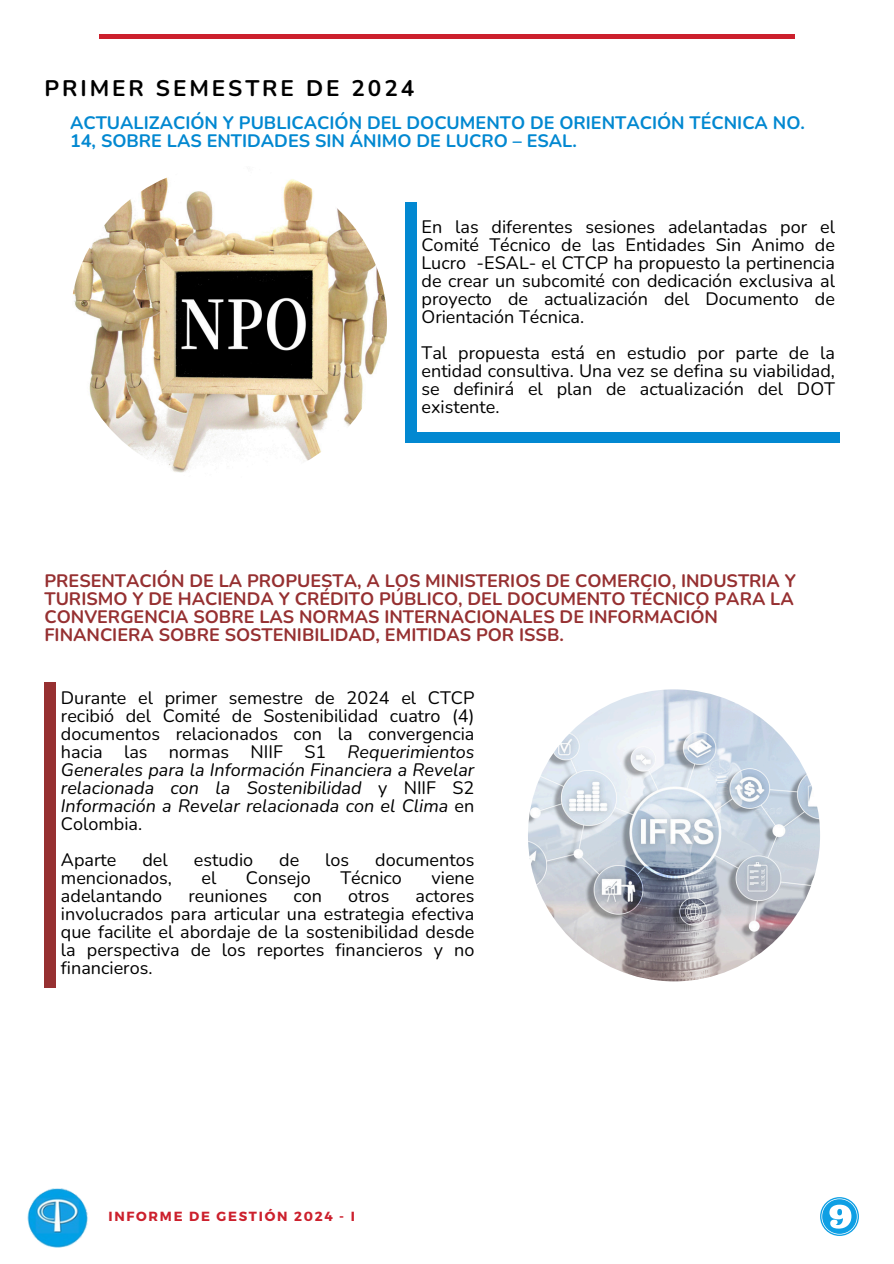
<style>
.page{position:relative;width:894px;height:1264px;background:#fff}
.page>*{position:absolute;margin:0;border:0;box-sizing:border-box;transform-origin:0 0}
.t1{font:700 22.5px "Nunito";letter-spacing:.13em;color:#000}
.t2{font:18px/18px "Nunito";color:#000;text-align:justify}
.t3{font:700 18px/18px "Nunito";color:#963031}
.t4{font:700 18px/18px "Nunito";color:#0288d1}
.t5{font:700 13.2px "Montserrat";letter-spacing:.13em;color:#cc202d}
.s1{font-style:italic}
</style>
<div class="page">
<hr style="left:99px;top:35px;width:695px;height:3px;background:#cc202d">
<img style="left:27px;top:1188px;width:61px;height:59px">
<img style="left:70px;top:165px;width:317px;height:317px;border-radius:50%">
<div style="left:405px;top:202px;width:434px;height:241px;background:#0288d1"></div>
<div style="left:417px;top:202px;width:422px;height:230px;background:#fff"></div>
<img style="left:528px;top:689px;width:291px;height:292px;border-radius:50%">
<div style="left:44px;top:683px;width:434px;height:304px;background:#963031"></div>
<div style="left:56px;top:679px;width:422px;height:308px;background:#fff"></div>
<svg style="left:820px;top:1197px;width:38px;height:38px"></svg>
<h3 class="t1" style="left:44px;top:73px;width:371px">PRIMER SEMESTRE DE 2024</h3>
<p class="t4" style="left:70px;top:114px;width:736px">ACTUALIZACIÓN Y PUBLICACIÓN DEL DOCUMENTO DE ORIENTACIÓN TÉCNICA NO.<br>14, SOBRE LAS ENTIDADES SIN ÁNIMO DE LUCRO – ESAL.</p>
<h2 class="t2" style="left:421px;top:218px;width:415px">En las diferentes sesiones adelantadas por el Comité Técnico de las Entidades Sin Animo de Lucro -ESAL- el CTCP ha propuesto la pertinencia de crear un subcomité con dedicación exclusiva al proyecto de actualización del Documento de Orientación Técnica.</h2>
<p class="t2" style="left:421px;top:344px;width:415px">Tal propuesta está en estudio por parte de la entidad consultiva. Una vez se defina su viabilidad, se definirá el plan de actualización del DOT existente.</p>
<p class="t3" style="left:44px;top:571px;width:752px">PRESENTACIÓN DE LA PROPUESTA, A LOS MINISTERIOS DE COMERCIO, INDUSTRIA Y TURISMO Y DE HACIENDA Y CRÉDITO PÚBLICO, DEL DOCUMENTO TÉCNICO PARA LA CONVERGENCIA SOBRE LAS NORMAS INTERNACIONALES DE INFORMACIÓN FINANCIERA SOBRE SOSTENIBILIDAD, EMITIDAS POR ISSB.</p>
<h3 class="t2" style="left:61px;top:689px;width:415px">Durante el primer semestre de 2024 el CTCP recibió del Comité de Sostenibilidad cuatro (4) documentos relacionados con la convergencia hacia las normas NIIF S1 <span class="s1">Requerimientos Generales para la Información Financiera a Revelar relacionada con la Sostenibilidad</span> y NIIF S2<br><span class="s1">Información a Revelar relacionada con el Clima</span> en Colombia.</h3>
<h2 class="t2" style="left:61px;top:851px;width:57px">Aparte</h2>
<h2 class="t2" style="left:142px;top:851px;width:27px">del</h2>
<h2 class="t2" style="left:194px;top:851px;width:61px">estudio</h2>
<h2 class="t2" style="left:279px;top:851px;width:22px">de</h2>
<h2 class="t2" style="left:325px;top:851px;width:25px">los</h2>
<h2 class="t2" style="left:375px;top:851px;width:101px">documentos</h2>
<h2 class="t2" style="left:61px;top:869px;width:112px">mencionados,</h2>
<h2 class="t2" style="left:201px;top:869px;width:16px">el</h2>
<h2 class="t2" style="left:246px;top:869px;width:66px">Consejo</h2>
<h2 class="t2" style="left:340px;top:869px;width:63px">Técnico</h2>
<h2 class="t2" style="left:431px;top:869px;width:44px">viene</h2>
<h2 class="t2" style="left:61px;top:887px;width:103px">adelantando</h2>
<h2 class="t2" style="left:188px;top:887px;width:80px">reuniones</h2>
<h2 class="t2" style="left:293px;top:887px;width:30px">con</h2>
<h2 class="t2" style="left:348px;top:887px;width:43px">otros</h2>
<h2 class="t2" style="left:61px;top:887px;width:415px;text-indent:354px">actores involucrados para articular una estrategia efectiva que facilite el abordaje de la sostenibilidad desde la perspectiva de los reportes financieros y no financieros.</h2>
<h3 class="t5" style="left:108px;top:1207px;width:248px">INFORME DE GESTIÓN 2024 - I</h3>
</div>
